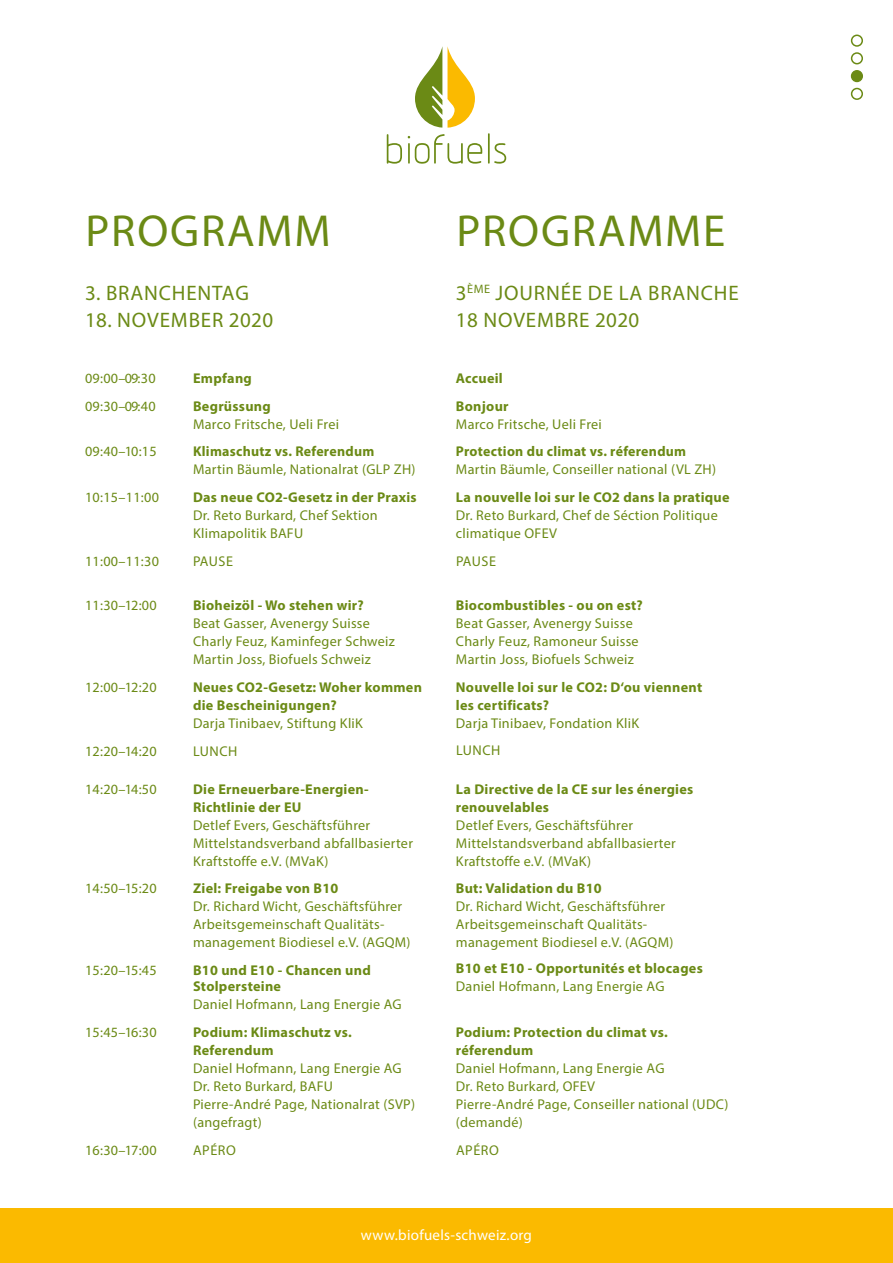
<style>
.page{position:relative;width:893px;height:1263px;background:#fff}
.page>*{position:absolute;margin:0;border:0;box-sizing:border-box;transform-origin:0 0}
.t1{font:45px "Myriad Pro";letter-spacing:.04em;color:#6b8a15}
.t2{font:21px/27px "Myriad Pro";letter-spacing:.04em;color:#6b8a15}
.t3{font:15px "Myriad Pro";letter-spacing:.02em;color:#fff}
.t4{font:14.1px/18px "Myriad Pro";letter-spacing:.02em;color:#6b8a15}
.t5{font:700 14.1px/18px "Myriad Pro";letter-spacing:.02em;color:#6b8a15}
</style>
<div class="page">
<div style="left:0;top:1209px;width:893px;height:54px;background:#fbba00"></div>
<svg style="left:415px;top:46px;width:60px;height:82px"></svg>
<svg style="left:387px;top:134px;width:15px;height:30px"></svg>
<svg style="left:408px;top:134px;width:74px;height:30px"></svg>
<hr style="left:488px;top:133px;width:2px;height:31px;background:#6b8a15">
<svg style="left:494px;top:143px;width:12px;height:21px"></svg>
<div style="left:851px;top:35px;width:12px;height:12px;border:2px solid #6b8a15;border-radius:50%"></div>
<div style="left:851px;top:52px;width:12px;height:12px;border:2px solid #6b8a15;border-radius:50%"></div>
<div style="left:852px;top:71px;width:10px;height:10px;background:#6b8a15;border-radius:50%"></div>
<div style="left:851px;top:70px;width:12px;height:12px;border:2px solid #6b8a15;border-radius:50%"></div>
<div style="left:851px;top:88px;width:12px;height:12px;border:2px solid #6b8a15;border-radius:50%"></div>
<h1 class="t1" style="left:85px;top:204px;width:247px">PROGRAMM</h1>
<h2 class="t2" style="left:85px;top:279px;width:165px">3. BRANCHENTAG</h2>
<h2 class="t2" style="left:85px;top:306px;width:190px">18. NOVEMBER 2020</h2>
<p class="t4" style="left:85px;top:369px;width:72px">09:00–09:30</p>
<p class="t5" style="left:193px;top:369px;width:60px">Empfang</p>
<p class="t4" style="left:85px;top:397px;width:72px">09:30–09:40</p>
<p class="t5" style="left:193px;top:396px;width:79px">Begrüssung</p>
<p class="t4" style="left:193px;top:415px;width:147px">Marco Fritsche, Ueli Frei</p>
<p class="t4" style="left:85px;top:442px;width:73px">09:40–10:15</p>
<p class="t5" style="left:193px;top:442px;width:183px">Klimaschutz vs. Referendum</p>
<p class="t4" style="left:193px;top:460px;width:224px">Martin Bäumle, Nationalrat (GLP ZH)</p>
<p class="t4" style="left:85px;top:488px;width:75px">10:15–11:00</p>
<p class="t5" style="left:193px;top:488px;width:225px">Das neue CO2-Gesetz in der Praxis</p>
<p class="t4" style="left:193px;top:506px;width:186px">Dr. Reto Burkard, Chef Sektion<br>Klimapolitik BAFU</p>
<p class="t4" style="left:85px;top:552px;width:75px">11:00–11:30</p>
<p class="t4" style="left:193px;top:552px;width:42px">PAUSE</p>
<p class="t4" style="left:85px;top:596px;width:73px">11:30–12:00</p>
<p class="t5" style="left:193px;top:596px;width:172px">Bioheizöl - Wo stehen wir?</p>
<p class="t4" style="left:193px;top:614px;width:203px">Beat Gasser, Avenergy Suisse<br>Charly Feuz, Kaminfeger Schweiz<br>Martin Joss, Biofuels Schweiz</p>
<p class="t4" style="left:85px;top:678px;width:73px">12:00–12:20</p>
<p class="t5" style="left:193px;top:678px;width:230px">Neues CO2-Gesetz: Woher kommen die Bescheinigungen?</p>
<p class="t4" style="left:193px;top:714px;width:171px">Darja Tinibaev, Stiftung KliK</p>
<p class="t4" style="left:85px;top:742px;width:73px">12:20–14:20</p>
<p class="t4" style="left:193px;top:742px;width:46px">LUNCH</p>
<p class="t4" style="left:85px;top:780px;width:73px">14:20–14:50</p>
<p class="t5" style="left:193px;top:780px;width:177px">Die Erneuerbare-Energien-<br>Richtlinie der EU</p>
<p class="t4" style="left:193px;top:816px;width:221px">Detlef Evers, Geschäftsführer<br>Mittelstandsverband abfallbasierter<br>Kraftstoffe e.V. (MVaK)</p>
<p class="t4" style="left:85px;top:879px;width:73px">14:50–15:20</p>
<p class="t5" style="left:193px;top:879px;width:147px">Ziel: Freigabe von B10</p>
<p class="t4" style="left:193px;top:897px;width:219px">Dr. Richard Wicht, Geschäftsführer<br>Arbeitsgemeinschaft Qualitäts&shy;management Biodiesel e.V. (AGQM)</p>
<p class="t4" style="left:85px;top:961px;width:73px">15:20–15:45</p>
<p class="t5" style="left:193px;top:962px;width:179px;line-height:16.4px">B10 und E10 - Chancen und<br>Stolpersteine</p>
<p class="t4" style="left:193px;top:995px;width:210px">Daniel Hofmann, Lang Energie AG</p>
<p class="t4" style="left:85px;top:1023px;width:73px">15:45–16:30</p>
<p class="t5" style="left:193px;top:1023px;width:160px">Podium: Klimaschutz vs.<br>Referendum</p>
<p class="t4" style="left:193px;top:1059px;width:223px">Daniel Hofmann, Lang Energie AG<br>Dr. Reto Burkard, BAFU<br>Pierre-André Page, Nationalrat (SVP) (angefragt)</p>
<p class="t4" style="left:85px;top:1141px;width:73px">16:30–17:00</p>
<p class="t4" style="left:193px;top:1141px;width:44px">APÉRO</p>
<h1 class="t1" style="left:456px;top:204px;width:271px">PROGRAMME</h1>
<h2 class="t2" style="left:456px;top:279px;width:284px">3<sup>ÈME</sup> JOURNÉE DE LA BRANCHE<br>18 NOVEMBRE 2020</h2>
<p class="t5" style="left:456px;top:364px;width:54px;line-height:27.8px">Accueil<br>Bonjour</p>
<p class="t4" style="left:456px;top:415px;width:147px">Marco Fritsche, Ueli Frei</p>
<p class="t5" style="left:456px;top:442px;width:232px">Protection du climat vs. réferendum</p>
<p class="t4" style="left:456px;top:460px;width:262px">Martin Bäumle, Conseiller national (VL ZH)</p>
<p class="t5" style="left:456px;top:488px;width:275px">La nouvelle loi sur le CO2 dans la pratique</p>
<p class="t4" style="left:456px;top:506px;width:263px">Dr. Reto Burkard, Chef de Séction Politique climatique OFEV</p>
<p class="t4" style="left:456px;top:552px;width:42px">PAUSE</p>
<p class="t5" style="left:456px;top:596px;width:189px">Biocombustibles - ou on est?</p>
<p class="t4" style="left:456px;top:614px;width:184px">Beat Gasser, Avenergy Suisse<br>Charly Feuz, Ramoneur Suisse<br>Martin Joss, Biofuels Schweiz</p>
<p class="t5" style="left:456px;top:677px;width:248px">Nouvelle loi sur le CO2: D‘ou viennent les certificats?</p>
<p class="t4" style="left:456px;top:709px;width:185px;line-height:27.8px">Darja Tinibaev, Fondation KliK<br>LUNCH</p>
<p class="t5" style="left:456px;top:779px;width:239px">La Directive de la CE sur les énergies renouvelables</p>
<p class="t4" style="left:456px;top:816px;width:221px">Detlef Evers, Geschäftsführer<br>Mittelstandsverband abfallbasierter<br>Kraftstoffe e.V. (MVaK)</p>
<p class="t5" style="left:456px;top:879px;width:147px">But: Validation du B10</p>
<p class="t4" style="left:456px;top:897px;width:219px">Dr. Richard Wicht, Geschäftsführer<br>Arbeitsgemeinschaft Qualitäts&shy;management Biodiesel e.V. (AGQM)</p>
<p class="t5" style="left:456px;top:959px;width:248px">B10 et E10 - Opportunités et blocages</p>
<p class="t4" style="left:456px;top:977px;width:210px">Daniel Hofmann, Lang Energie AG</p>
<p class="t5" style="left:456px;top:1023px;width:213px">Podium: Protection du climat vs. réferendum</p>
<p class="t4" style="left:456px;top:1059px;width:274px">Daniel Hofmann, Lang Energie AG<br>Dr. Reto Burkard, OFEV<br>Pierre-André Page, Conseiller national (UDC) (demandé)</p>
<p class="t4" style="left:456px;top:1141px;width:44px">APÉRO</p>
<p class="t3" style="left:361px;top:1226px;width:173px">www.biofuels-schweiz.org</p>
</div>
